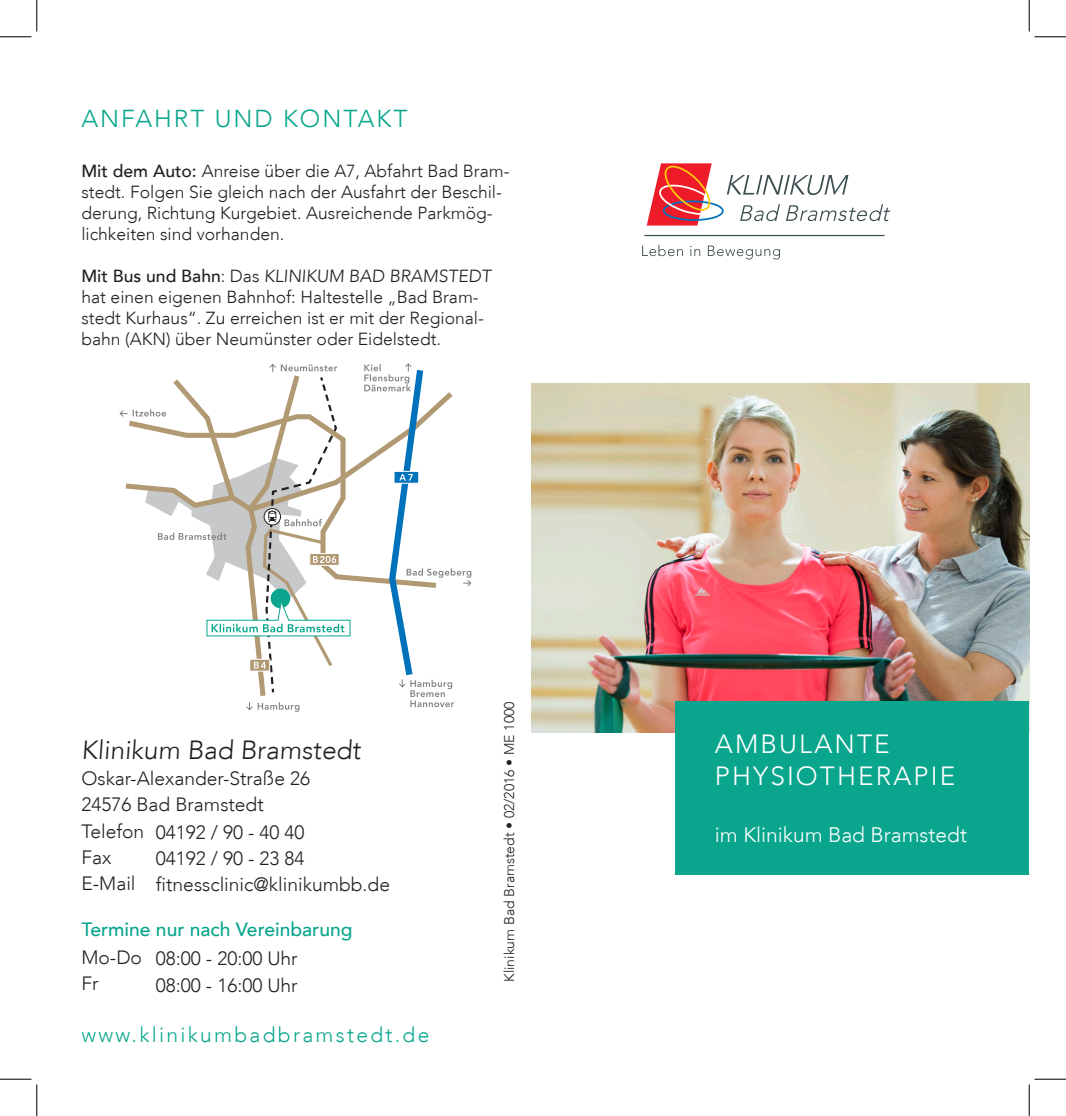
<style>
.page{position:relative;width:1066px;height:1116px;background:#fff}
.page>*{position:absolute;margin:0;border:0;box-sizing:border-box;transform-origin:0 0}
.t1{font:300 26.25px/31.5px "Avenir";letter-spacing:.08em;color:#fff}
.t2{font:300 26.25px "Avenir";color:#231f20}
.t3{font:300 24.5px "Avenir";letter-spacing:.08em;color:#09a68d}
.t4{font:300 21px "Avenir";letter-spacing:.11em;color:#09a68d}
.t5{font:300 21px "Avenir";color:#fff}
.t6{font:300 19.25px/26.2px "Avenir";color:#231f20}
.t7{font:500 19.25px "Avenir";color:#09a68d}
.t8{font:300 17.5px/21px "Avenir";color:#231f20}
.t9{font:300 14px "Avenir";color:#231f20}
.s1{font-weight:500}
</style>
<div class="page">
<svg style="left:247px;top:702px;width:5px;height:8px"></svg>
<svg style="left:258px;top:702px;width:41px;height:9px"></svg>
<svg style="left:364px;top:363px;width:107px;height:344px"></svg>
<svg style="left:119px;top:363px;width:232px;height:331px"></svg>
<svg style="left:642px;top:245px;width:41px;height:11px"></svg>
<svg style="left:690px;top:246px;width:10px;height:10px"></svg>
<svg style="left:708px;top:245px;width:72px;height:14px"></svg>
<hr style="left:644px;top:235px;width:240px;height:1px;background:#3d4f51">
<svg style="left:646px;top:163px;width:244px;height:62px"></svg>
<img style="left:532px;top:383px;width:497px;height:349px">
<div style="left:675px;top:701px;width:354px;height:173px;background:#09a68d"></div>
<hr style="left:0;top:36px;width:32px;height:1px;background:#000">
<hr style="left:1034px;top:36px;width:32px;height:1px;background:#000">
<hr style="left:0;top:1078px;width:32px;height:1px;background:#000">
<hr style="left:1034px;top:1078px;width:32px;height:1px;background:#000">
<hr style="left:36px;top:0;width:1px;height:32px;background:#000">
<hr style="left:36px;top:1084px;width:1px;height:31px;background:#000">
<hr style="left:1029px;top:0;width:1px;height:32px;background:#000">
<hr style="left:1029px;top:1084px;width:1px;height:31px;background:#000">
<p class="t3" style="left:81px;top:104px;width:327px">ANFAHRT UND KONTAKT</p>
<p class="t8" style="left:81px;top:160px;width:429px"><span class="s1">Mit dem Auto:</span> Anreise über die A7, Abfahrt Bad Bram&shy;stedt. Folgen Sie gleich nach der Ausfahrt der Beschil&shy;derung, Richtung Kurgebiet. Ausreichende Parkmög&shy;lichkeiten sind vorhanden.</p>
<p class="t8" style="left:81px;top:265px;width:413px"><span class="s1">Mit Bus und Bahn</span>: Das KLINIKUM BAD BRAMSTEDT hat einen eigenen Bahnhof: Haltestelle „Bad Bram&shy;stedt Kurhaus“. Zu erreichen ist er mit der Regional&shy;bahn (AKN) über Neumünster oder Eidelstedt.</p>
<p class="t2" style="left:81px;top:734px;width:283px">Klinikum Bad Bramstedt</p>
<p class="t6" style="left:81px;top:765px;width:230px">Oskar-Alexander-Straße 26<br>24576 Bad Bramstedt</p>
<p class="t6" style="left:81px;top:817px;width:64px">Telefon</p>
<p class="t6" style="left:81px;top:843px;width:31px">Fax</p>
<p class="t6" style="left:81px;top:870px;width:56px">E-Mail</p>
<p class="t7" style="left:81px;top:917px;width:273px">Termine nur nach Vereinbarung</p>
<p class="t6" style="left:81px;top:943px;width:62px">Mo-Do<br>Fr</p>
<p class="t4" style="left:81px;top:1022px;width:349px">www.klinikumbadbramstedt.de</p>
<p class="t6" style="left:156px;top:819px;width:150px">04192 / 90 - 40 40</p>
<p class="t6" style="left:156px;top:845px;width:150px">04192 / 90 - 23 84</p>
<p class="t6" style="left:156px;top:871px;width:236px">fitnessclinic@klinikumbb.de</p>
<p class="t6" style="left:156px;top:945px;width:143px">08:00 - 20:00 Uhr</p>
<p class="t6" style="left:156px;top:971px;width:143px">08:00 - 16:00 Uhr</p>
<p class="t9" style="left:501px;top:981px;width:282px;rotate:-90deg">Klinikum Bad Bramstedt • 02/2016 • ME 1000</p>
<p class="t1" style="left:715px;top:728px;width:242px">AMBULANTE<br>PHYSIOTHERAPIE</p>
<p class="t5" style="left:715px;top:821px;width:254px">im Klinikum Bad Bramstedt</p>
</div>
